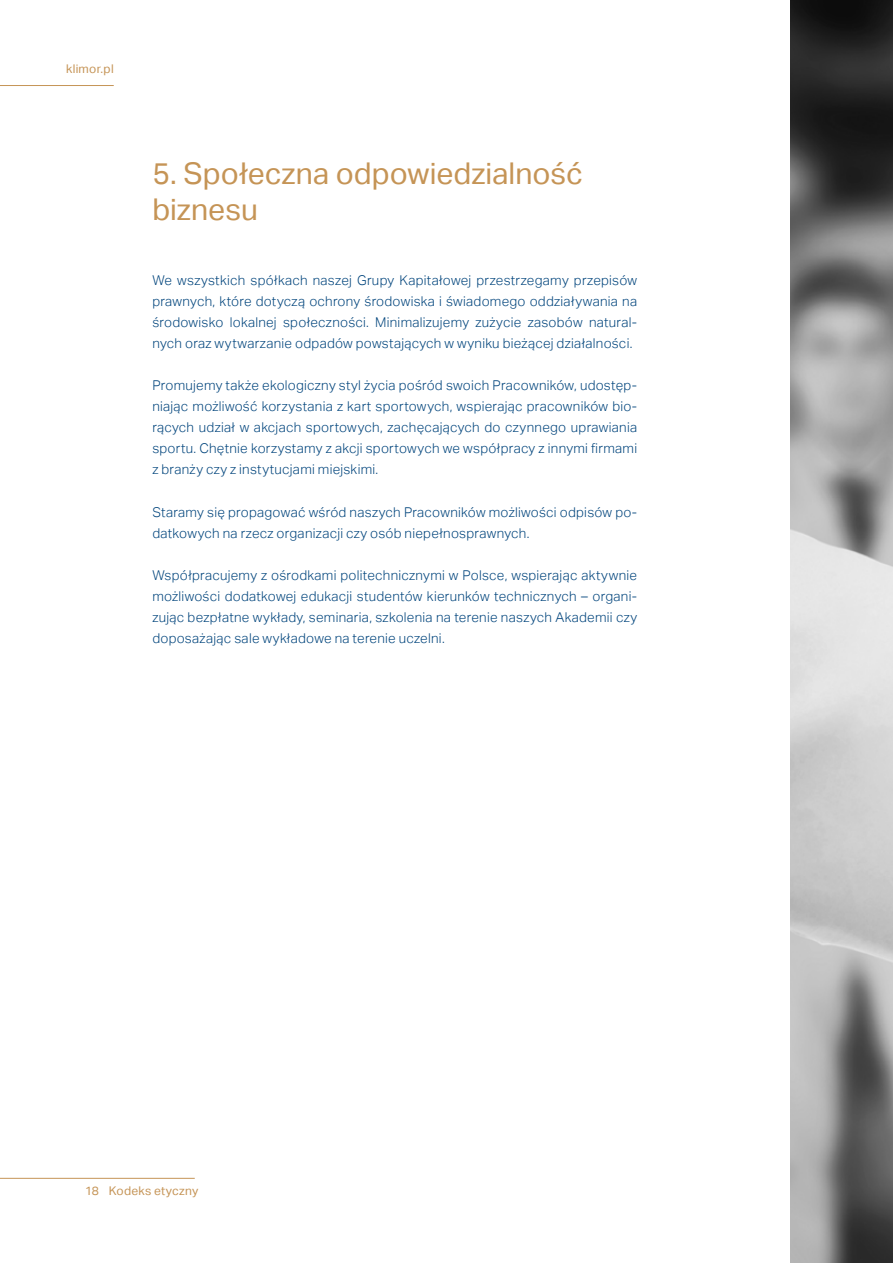
<style>
.page{position:relative;width:893px;height:1263px;background:#fff}
.page>*{position:absolute;margin:0;border:0;box-sizing:border-box;transform-origin:0 0}
.t1{font:30px/36px "Aktiv Grotesk";color:#c59456}
.t2{font:300 13.5px/21px "Aktiv Grotesk";letter-spacing:.02em;color:#00447c;text-align:justify}
.t3{font:12px "Aktiv Grotesk";letter-spacing:.02em;color:#c59456}
</style>
<div class="page">
<hr style="left:0;top:85px;width:114px;height:1px;background:#c59456">
<hr style="left:0;top:1178px;width:195px;height:1px;background:#c59456">
<img style="left:791px;top:0;width:102px;height:1263px">
<p class="t3" style="left:66px;top:62px;width:49px">klimor.pl</p>
<h1 class="t1" style="left:152px;top:156px;width:432px">5. Społeczna odpowiedzialność biznesu</h1>
<p class="t2" style="left:152px;top:270px;width:486px">We wszystkich spółkach naszej Grupy Kapitałowej przestrzegamy przepisów prawnych, które dotyczą ochrony środowiska i świadomego oddziaływania na środowisko lokalnej społeczności. Minimalizujemy zużycie zasobów natural&shy;nych oraz wytwarzanie odpadów powstających w wyniku bieżącej działalności.</p>
<p class="t2" style="left:152px;top:375px;width:486px">Promujemy także ekologiczny styl życia pośród swoich Pracowników, udostęp&shy;niając możliwość korzystania z kart sportowych, wspierając pracowników bio&shy;rących udział w akcjach sportowych, zachęcających do czynnego uprawiania sportu. Chętnie korzystamy z akcji sportowych we współpracy z innymi firmami z branży czy z instytucjami miejskimi.</p>
<p class="t2" style="left:152px;top:501px;width:486px">Staramy się propagować wśród naszych Pracowników możliwości odpisów po&shy;datkowych na rzecz organizacji czy osób niepełnosprawnych.</p>
<p class="t2" style="left:152px;top:565px;width:486px">Współpracujemy z ośrodkami politechnicznymi w Polsce, wspierając aktywnie możliwości dodatkowej edukacji studentów kierunków technicznych – organi&shy;zując bezpłatne wykłady, seminaria, szkolenia na terenie naszych Akademii czy doposażając sale wykładowe na terenie uczelni.</p>
<p class="t3" style="left:85px;top:1184px;width:115px">18 Kodeks etyczny</p>
</div>
